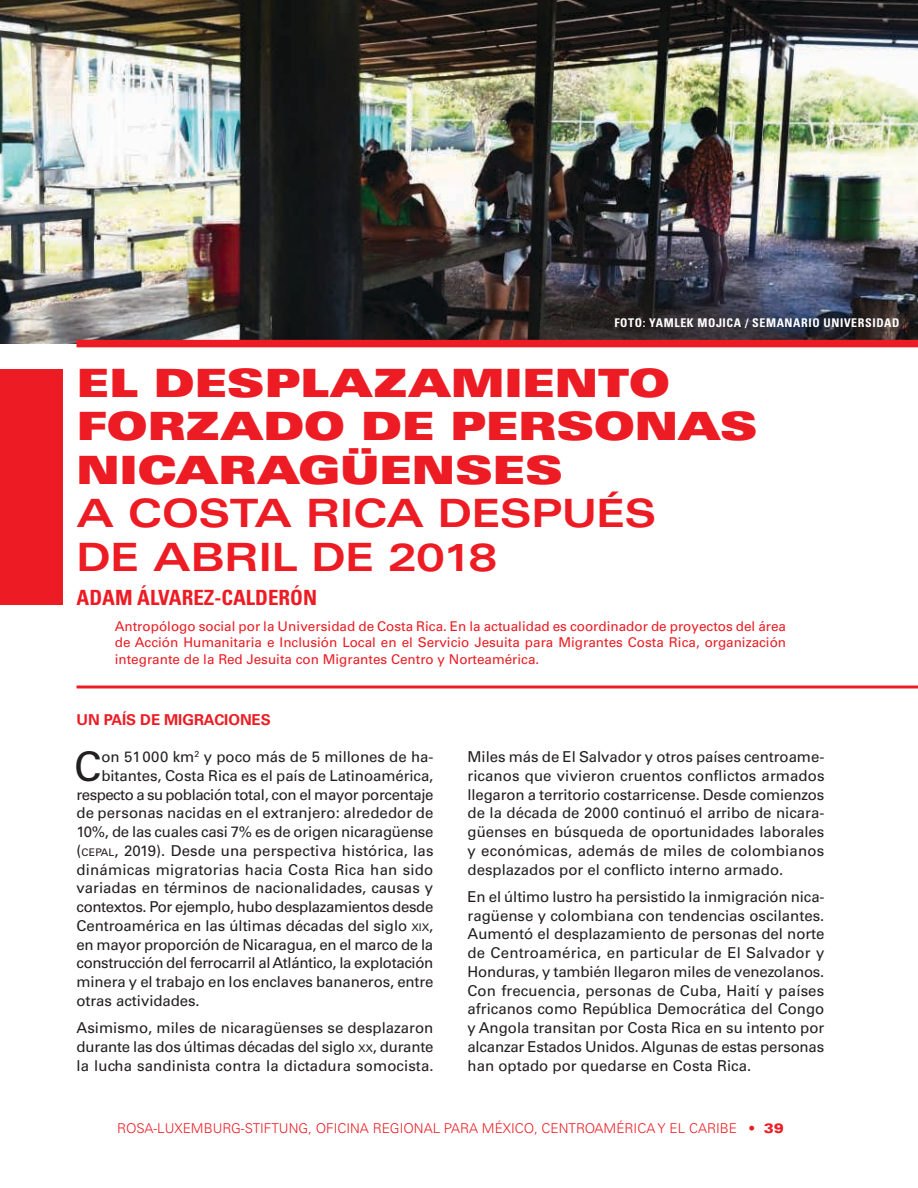
<style>
.page{position:relative;width:918px;height:1188px;background:#fff}
.page>*{position:absolute;margin:0;border:0;box-sizing:border-box;transform-origin:0 0}
.t1{font:40.95px "Univers LT Std";color:#231f20}
.t2{font:39px/43.5px "Univers LT Std X Black Ex";letter-spacing:-.01em;color:#ed1c24}
.t3{font:700 expanded 39px/43.5px "Univers LT Std";letter-spacing:-.02em;color:#ed1c24}
.t4{font:700 condensed 21px "Univers LT Std";color:#ed1c24}
.t5{font:15px/18.8px "Univers LT Std";letter-spacing:-.005em;color:#231f20;text-align:justify}
.t6{font:15px "Univers LT Std";letter-spacing:-.025em;color:#231f20}
.t7{font:700 15px "Univers LT Std";letter-spacing:-.005em;color:#ed1c24}
.t8{font:13.5px/16.8px "Univers LT Std";color:#ed1c24;text-align:justify}
.t9{font:300 13.5px "Univers LT Std";color:#ed1c24}
.t10{font:700 condensed 12px "Univers LT Std";letter-spacing:.05em;color:#fff}
.s1{font-size:10.5px}
.s2{font-weight:900;font-stretch:expanded}
</style>
<div class="page">
<img style="left:0;top:0;width:918px;height:344px">
<div style="left:77px;top:340px;width:841px;height:7px;background:#ed1c24"></div>
<div style="left:0;top:369px;width:62px;height:236px;background:#ed1c24"></div>
<hr style="left:77px;top:686px;width:841px;height:2px;background:#ed1c24">
<p class="t10" style="left:614px;top:316px;width:287px">FOTO: YAMLEK MOJICA / SEMANARIO UNIVERSIDAD</p>
<h2 class="t2" style="left:77px;top:361px;width:683px">EL DESPLAZAMIENTO<br>FORZADO DE PERSONAS<br>NICARAGÜENSES</h2>
<h2 class="t3" style="left:77px;top:491px;width:581px">A COSTA RICA DESPUÉS<br>DE ABRIL DE 2018</h2>
<h3 class="t4" style="left:77px;top:585px;width:242px">ADAM ÁLVAREZ-CALDERÓN</h3>
<p class="t8" style="left:115px;top:617px;width:673px">Antropólogo social por la Universidad de Costa Rica. En la actualidad es coordinador de proyectos del área de Acción Humanitaria e Inclusión Local en el Servicio Jesuita para Migrantes Costa Rica, organización integrante de la Red Jesuita con Migrantes Centro y Norteamérica.</p>
<p class="t7" style="left:77px;top:711px;width:196px">UN PAÍS DE MIGRACIONES</p>
<h1 class="t1" style="left:74px;top:742px;width:29px">C</h1>
<p class="t5" style="left:101px;top:747px;width:334px">on 51000 km<sup>2</sup> y poco más de 5 millones de ha-</p>
<p class="t5" style="left:101px;top:766px;width:334px">bitantes, Costa Rica es el país de Latinoamérica,</p>
<p class="t5" style="left:77px;top:785px;width:359px">respecto a su población total, con el mayor porcentaje</p>
<p class="t5" style="left:77px;top:804px;width:358px">de personas nacidas en el extranjero: alrededor de</p>
<p class="t5" style="left:77px;top:822px;width:359px">10%, de las cuales casi 7% es de origen nicaragüense</p>
<p class="t5" style="left:77px;top:841px;width:359px">(<span class="s1">CEPAL</span>, 2019). Desde una perspectiva histórica, las</p>
<p class="t5" style="left:77px;top:860px;width:358px">dinámicas migratorias hacia Costa Rica han sido</p>
<p class="t5" style="left:77px;top:879px;width:358px">variadas en términos de nacionalidades, causas y</p>
<p class="t6" style="left:77px;top:898px;width:358px">contextos. Por ejemplo, hubo desplazamientos desde</p>
<p class="t5" style="left:77px;top:916px;width:358px">Centroamérica en las últimas décadas del siglo <span class="s1">XIX</span>,</p>
<p class="t5" style="left:77px;top:935px;width:358px">en mayor proporción de Nicaragua, en el marco de la</p>
<p class="t6" style="left:77px;top:954px;width:358px">construcción del ferrocarril al Atlántico, la explotación</p>
<p class="t5" style="left:77px;top:972px;width:358px">minera y el trabajo en los enclaves bananeros, entre</p>
<p class="t5" style="left:77px;top:991px;width:125px">otras actividades.</p>
<p class="t5" style="left:77px;top:1018px;width:359px">Asimismo, miles de nicaragüenses se desplazaron durante las dos últimas décadas del siglo <span class="s1">XX</span>, durante la lucha sandinista contra la dictadura somocista.</p>
<p class="t5" style="left:468px;top:747px;width:359px">Miles más de El Salvador y otros países centroame&shy;ricanos que vivieron cruentos conflictos armados llegaron a territorio costarricense. Desde comienzos de la década de 2000 continuó el arribo de nicara&shy;güenses en búsqueda de oportunidades laborales y económicas, además de miles de colombianos desplazados por el conflicto interno armado.</p>
<p class="t5" style="left:468px;top:887px;width:358px">En el último lustro ha persistido la inmigración nica&shy;ragüense y colombiana con tendencias oscilantes.<br>Aumentó el desplazamiento de personas del norte de Centroamérica, en particular de El Salvador y Honduras, y también llegaron miles de venezolanos.<br>Con frecuencia, personas de Cuba, Haití y países africanos como República Democrática del Congo y Angola transitan por Costa Rica en su intento por alcanzar Estados Unidos. Algunas de estas personas han optado por quedarse en Costa Rica.</p>
<p class="t9" style="left:117px;top:1120px;width:668px">ROSA-LUXEMBURG-STIFTUNG, OFICINA REGIONAL PARA MÉXICO, CENTROAMÉRICA Y EL CARIBE • <span class="s2">39</span></p>
</div>
